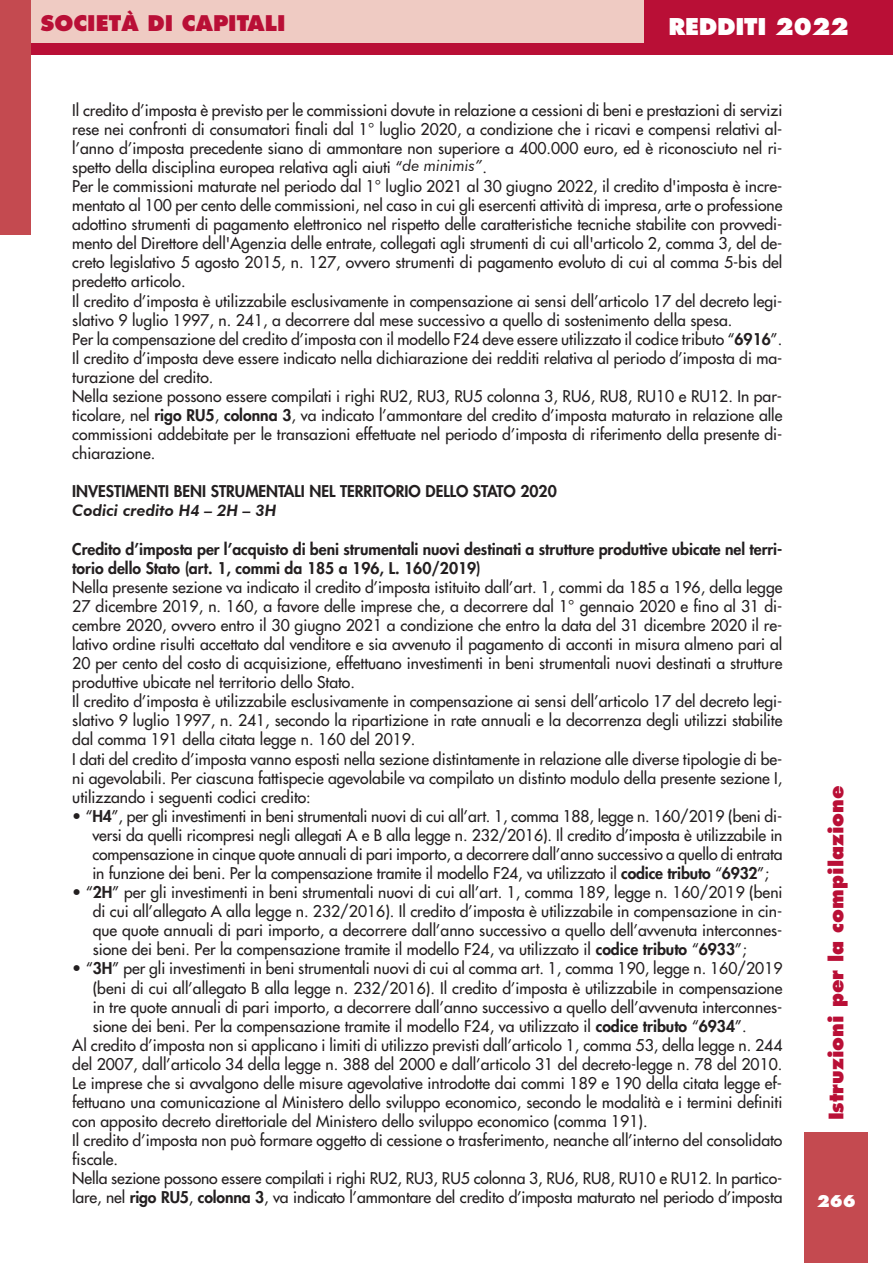
<style>
.page{position:relative;width:893px;height:1263px;background:#fff}
.page>*{position:absolute;margin:0;border:0;box-sizing:border-box;transform-origin:0 0}
.t1{font:800 22.5px "Futura";letter-spacing:-.015em;color:#fff}
.t2{font:800 21px "Futura";color:#b90f36}
.t3{font:800 19.5px "Futura";color:#b90f36}
.t4{font:15.75px/19px "Futura";color:#231f20;text-align:justify}
.t5{font:800 15.75px/19px "Futura";color:#231f20}
.t6{font:italic 800 15.75px "Futura BT";color:#231f20}
.t7{font:800 15.75px "Futura";color:#fff}
.s1{font-family:"Futura BT";font-style:italic}
.s2{font-weight:800}
</style>
<div class="page">
<div style="left:804px;top:1132px;width:64px;height:131px;background:#c44a50"></div>
<div style="left:30px;top:0;width:863px;height:54px;background:#b90f36"></div>
<div style="left:30px;top:0;width:614px;height:43px;background:#efcbc3"></div>
<div style="left:0;top:0;width:30px;height:235px;background:#c44a50"></div>
<p class="t2" style="left:41px;top:14px;width:246px">SOCIETÀ DI CAPITALI</p>
<p class="t1" style="left:669px;top:16px;width:182px">REDDITI 2022</p>
<p class="t4" style="left:72px;top:101px;width:712px">Il credito d’imposta è previsto per le commissioni dovute in relazione a cessioni di beni e prestazioni di servizi rese nei confronti di consumatori finali dal 1° luglio 2020, a condizione che i ricavi e compensi relativi al&shy;l’anno d’imposta precedente siano di ammontare non superiore a 400.000 euro, ed è riconosciuto nel ri&shy;spetto della disciplina europea relativa agli aiuti “<span class="s1">de minimis”</span>.</p>
<p class="t4" style="left:72px;top:178px;width:712px">Per le commissioni maturate nel periodo dal 1° luglio 2021 al 30 giugno 2022, il credito d'imposta è incre&shy;mentato al 100 per cento delle commissioni, nel caso in cui gli esercenti attività di impresa, arte o professione adottino strumenti di pagamento elettronico nel rispetto delle caratteristiche tecniche stabilite con provvedi&shy;mento del Direttore dell'Agenzia delle entrate, collegati agli strumenti di cui all'articolo 2, comma 3, del de&shy;creto legislativo 5 agosto 2015, n. 127, ovvero strumenti di pagamento evoluto di cui al comma 5-bis del predetto articolo.</p>
<p class="t4" style="left:72px;top:292px;width:712px">Il credito d’imposta è utilizzabile esclusivamente in compensazione ai sensi dell’articolo 17 del decreto legi&shy;slativo 9 luglio 1997, n. 241, a decorrere dal mese successivo a quello di sostenimento della spesa.</p>
<p class="t4" style="left:72px;top:330px;width:712px">Per la compensazione del credito d’imposta con il modello F24 deve essere utilizzato il codice tributo “<span class="s2">6916</span>”.</p>
<p class="t4" style="left:72px;top:350px;width:712px">Il credito d’imposta deve essere indicato nella dichiarazione dei redditi relativa al periodo d’imposta di ma&shy;turazione del credito.</p>
<p class="t4" style="left:72px;top:388px;width:712px">Nella sezione possono essere compilati i righi RU2, RU3, RU5 colonna 3, RU6, RU8, RU10 e RU12. In par&shy;ticolare, nel <span class="s2">rigo RU5</span>, <span class="s2">colonna 3</span>, va indicato l’ammontare del credito d’imposta maturato in relazione alle commissioni addebitate per le transazioni effettuate nel periodo d’imposta di riferimento della presente di&shy;chiarazione.</p>
<p class="t5" style="left:72px;top:483px;width:486px">INVESTIMENTI BENI STRUMENTALI NEL TERRITORIO DELLO STATO 2020</p>
<p class="t6" style="left:72px;top:501px;width:206px">Codici credito H4 – 2H – 3H</p>
<p class="t5" style="left:72px;top:540px;width:712px">Credito d’imposta per l’acquisto di beni strumentali nuovi destinati a strutture produttive ubicate nel terri&shy;torio dello Stato (art. 1, commi da 185 a 196, L. 160/2019)</p>
<p class="t4" style="left:72px;top:578px;width:712px">Nella presente sezione va indicato il credito d’imposta istituito dall’art. 1, commi da 185 a 196, della legge 27 dicembre 2019, n. 160, a favore delle imprese che, a decorrere dal 1° gennaio 2020 e fino al 31 di&shy;cembre 2020, ovvero entro il 30 giugno 2021 a condizione che entro la data del 31 dicembre 2020 il re&shy;lativo ordine risulti accettato dal venditore e sia avvenuto il pagamento di acconti in misura almeno pari al 20 per cento del costo di acquisizione, effettuano investimenti in beni strumentali nuovi destinati a strutture produttive ubicate nel territorio dello Stato.</p>
<p class="t4" style="left:72px;top:693px;width:712px">Il credito d’imposta è utilizzabile esclusivamente in compensazione ai sensi dell’articolo 17 del decreto legi&shy;slativo 9 luglio 1997, n. 241, secondo la ripartizione in rate annuali e la decorrenza degli utilizzi stabilite dal comma 191 della citata legge n. 160 del 2019.</p>
<p class="t4" style="left:72px;top:750px;width:712px">I dati del credito d’imposta vanno esposti nella sezione distintamente in relazione alle diverse tipologie di be&shy;ni agevolabili. Per ciascuna fattispecie agevolabile va compilato un distinto modulo della presente sezione I, utilizzando i seguenti codici credito:</p>
<p class="t4" style="left:92px;top:807px;width:692px;text-indent:-20px">• “<span class="s2">H4</span>”, per gli investimenti in beni strumentali nuovi di cui all’art. 1, comma 188, legge n. 160/2019 (beni di&shy;versi da quelli ricompresi negli allegati A e B alla legge n. 232/2016). Il credito d’imposta è utilizzabile in compensazione in cinque quote annuali di pari importo, a decorrere dall’anno successivo a quello di entrata in funzione dei beni. Per la compensazione tramite il modello F24, va utilizzato il <span class="s2">codice tributo</span> “<span class="s2">6932</span>”;</p>
<p class="t4" style="left:93px;top:884px;width:691px;text-indent:-20px">• “<span class="s2">2H</span>” per gli investimenti in beni strumentali nuovi di cui all’art. 1, comma 189, legge n. 160/2019 (beni di cui all’allegato A alla legge n. 232/2016). Il credito d’imposta è utilizzabile in compensazione in cin&shy;que quote annuali di pari importo, a decorrere dall’anno successivo a quello dell’avvenuta interconnes&shy;sione dei beni. Per la compensazione tramite il modello F24, va utilizzato il <span class="s2">codice tributo</span> “<span class="s2">6933</span>”;</p>
<p class="t4" style="left:93px;top:960px;width:691px;text-indent:-20px">• “<span class="s2">3H</span>” per gli investimenti in beni strumentali nuovi di cui al comma art. 1, comma 190, legge n. 160/2019 (beni di cui all’allegato B alla legge n. 232/2016). Il credito d’imposta è utilizzabile in compensazione in tre quote annuali di pari importo, a decorrere dall’anno successivo a quello dell’avvenuta interconnes&shy;sione dei beni. Per la compensazione tramite il modello F24, va utilizzato il <span class="s2">codice tributo</span> “<span class="s2">6934</span>”.</p>
<p class="t4" style="left:72px;top:1036px;width:712px">Al credito d’imposta non si applicano i limiti di utilizzo previsti dall’articolo 1, comma 53, della legge n. 244 del 2007, dall’articolo 34 della legge n. 388 del 2000 e dall’articolo 31 del decreto-legge n. 78 del 2010.</p>
<p class="t4" style="left:72px;top:1075px;width:712px">Le imprese che si avvalgono delle misure agevolative introdotte dai commi 189 e 190 della citata legge ef&shy;fettuano una comunicazione al Ministero dello sviluppo economico, secondo le modalità e i termini definiti con apposito decreto direttoriale del Ministero dello sviluppo economico (comma 191).</p>
<p class="t4" style="left:72px;top:1132px;width:712px">Il credito d’imposta non può formare oggetto di cessione o trasferimento, neanche all’interno del consolidato fiscale.</p>
<p class="t4" style="left:72px;top:1170px;width:712px">Nella sezione possono essere compilati i righi RU2, RU3, RU5 colonna 3, RU6, RU8, RU10 e RU12. In partico&shy;lare, nel <span class="s2">rigo RU5</span>, <span class="s2">colonna 3</span>, va indicato l’ammontare del credito d’imposta maturato nel periodo d’imposta</p>
<p class="t3" style="left:827px;top:1120px;width:337px;rotate:-90deg">Istruzioni per la compilazione</p>
<p class="t7" style="left:817px;top:1194px;width:41px">266</p>
</div>
